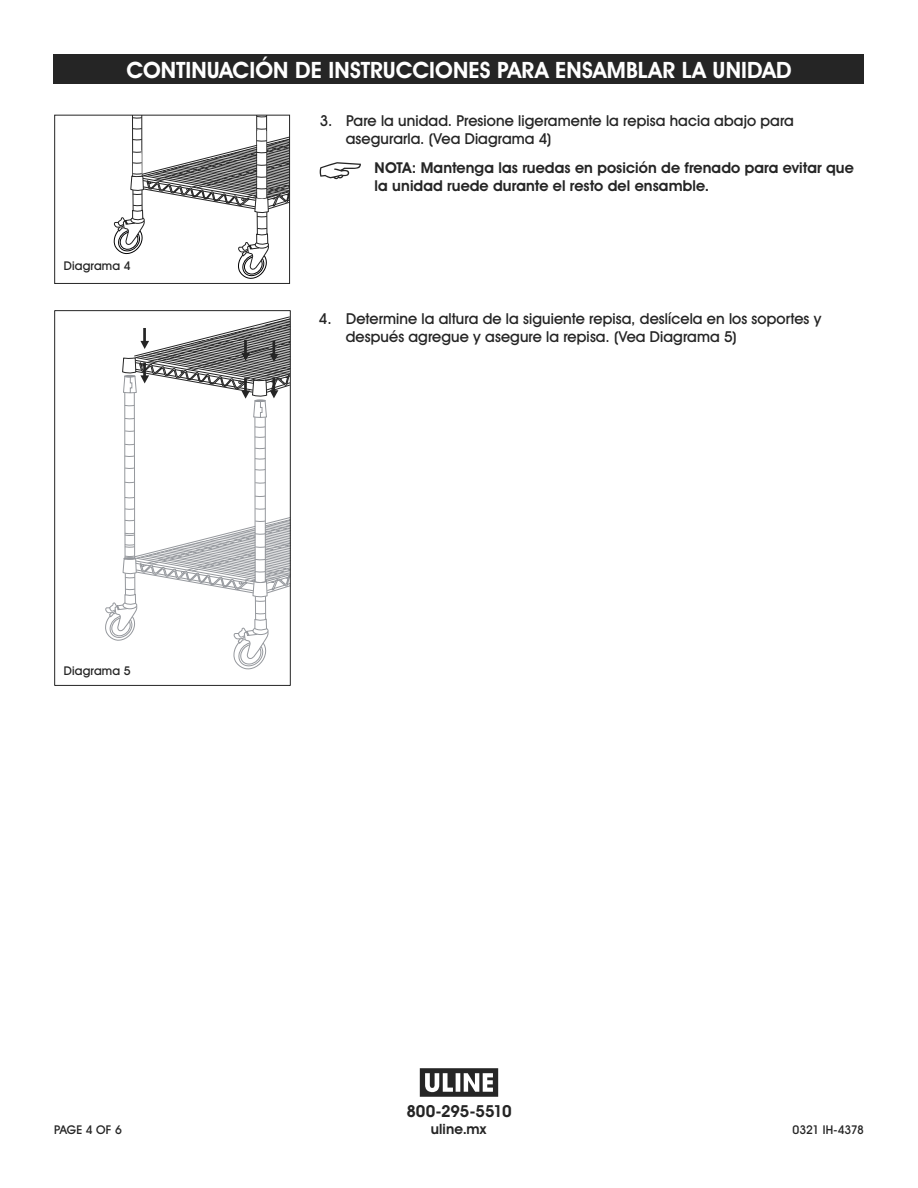
<style>
.page{position:relative;width:918px;height:1188px;background:#fff}
.page>*{position:absolute;margin:0;border:0;box-sizing:border-box;transform-origin:0 0}
.t1{font:700 22.5px "Uline Two Knine";letter-spacing:.005em;color:#fff}
.t2{font:700 16.5px "Uline Two Knine";letter-spacing:-.015em;color:#252525}
.t3{font:15px/18px "Uline Two Knine";letter-spacing:.005em;color:#252525}
.t4{font:700 15px/18px "Uline Two Knine";letter-spacing:.005em;color:#252525}
.t5{font:700 14.25px "Uline Two Knine";letter-spacing:.01em;color:#252525}
.t6{font:12px "Uline Two Knine";letter-spacing:.015em;color:#252525}
.t7{font:12px "Uline Two Knine";letter-spacing:-.015em;color:#252525}
</style>
<div class="page">
<div style="left:54px;top:54px;width:810px;height:30px;background:#252525"></div>
<svg style="left:113px;top:117px;width:175px;height:162px"></svg>
<div style="left:54px;top:115px;width:236px;height:169px;border:1px solid #252525"></div>
<svg style="left:105px;top:316px;width:184px;height:354px"></svg>
<div style="left:64px;top:261px;width:84px;height:12px;background:#fff"></div>
<div style="left:64px;top:665px;width:109px;height:12px;background:#fff"></div>
<svg style="left:320px;top:162px;width:41px;height:17px"></svg>
<div style="left:54px;top:310px;width:237px;height:376px;border:1px solid #252525"></div>
<svg style="left:420px;top:1068px;width:78px;height:29px"></svg>
<h1 class="t1" style="left:126px;top:56px;width:667px">CONTINUACIÓN DE INSTRUCCIONES PARA ENSAMBLAR LA UNIDAD</h1>
<p class="t6" style="left:64px;top:259px;width:68px">Diagrama 4</p>
<p class="t6" style="left:64px;top:663px;width:68px">Diagrama 5</p>
<p class="t3" style="left:346px;top:112px;width:450px;text-indent:-26px">3. Pare la unidad. Presione ligeramente la repisa hacia abajo para asegurarla. (Vea Diagrama 4)</p>
<p class="t4" style="left:375px;top:158px;width:481px">NOTA: Mantenga las ruedas en posición de frenado para evitar que la unidad ruede durante el resto del ensamble.</p>
<p class="t3" style="left:346px;top:309px;width:477px;text-indent:-27px">4. Determine la altura de la siguiente repisa, deslícela en los soportes y después agregue y asegure la repisa. (Vea Diagrama 5)</p>
<p class="t2" style="left:406px;top:1101px;width:107px">800-295-5510</p>
<p class="t5" style="left:431px;top:1120px;width:57px">uline.mx</p>
<p class="t6" style="left:54px;top:1122px;width:69px">PAGE 4 OF 6</p>
<p class="t7" style="left:793px;top:1122px;width:73px">0321 IH-4378</p>
</div>
